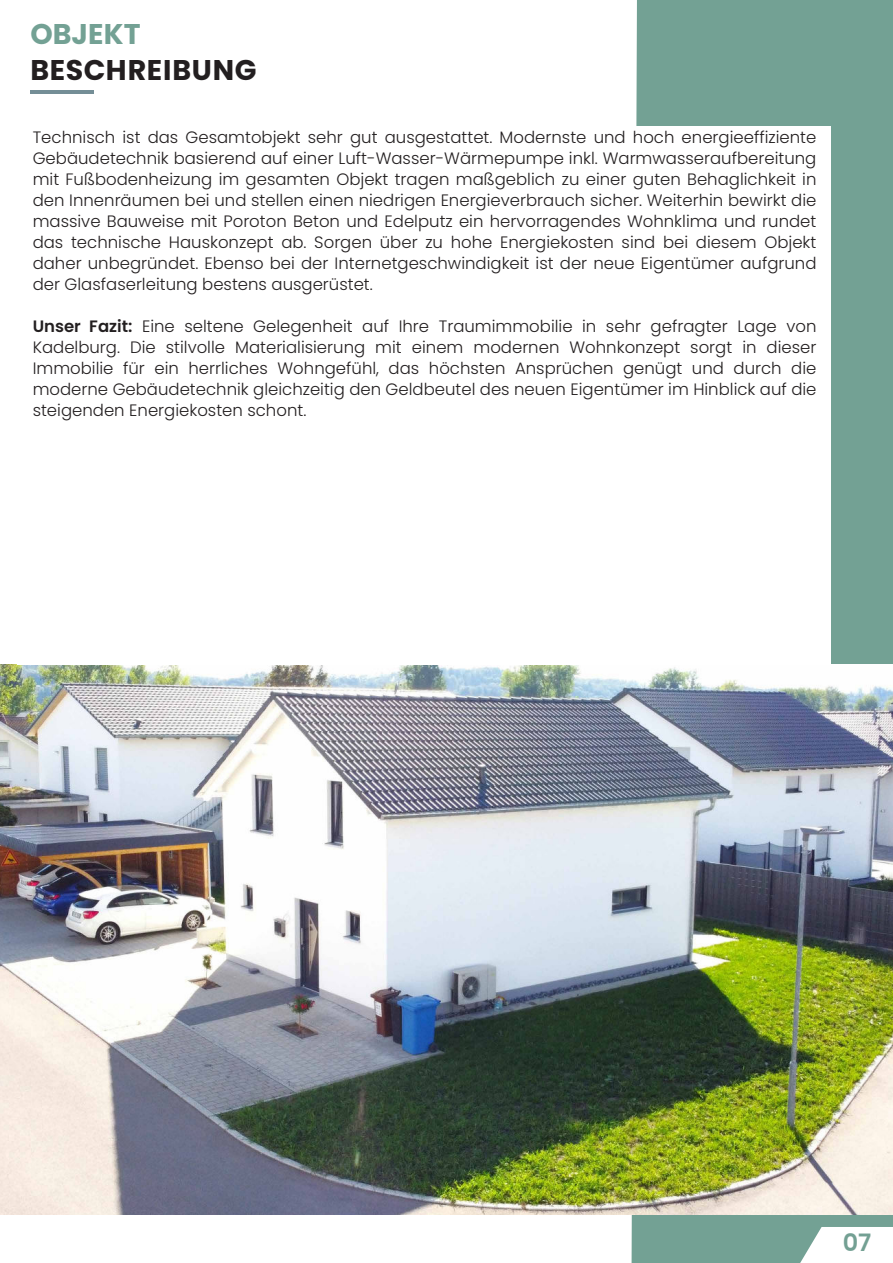
<style>
.page{position:relative;width:893px;height:1263px;background:#fff}
.page>*{position:absolute;margin:0;border:0;box-sizing:border-box;transform-origin:0 0}
.t1{font:700 28.5px "Poppins";letter-spacing:.025em;color:#231f20}
.t2{font:700 28.5px "Poppins";letter-spacing:.005em;color:#73a194}
.t3{font:600 24px "Poppins";color:#73a093}
.t4{font:300 16.5px/21px "Poppins";color:#231f20;text-align:justify}
.s1{font-weight:600}
</style>
<div class="page">
<div style="left:632px;top:0;width:261px;height:1263px;background:#73a194"></div>
<img style="left:0;top:665px;width:893px;height:549px">
<div style="left:18px;top:126px;width:813px;height:539px;background:#fff"></div>
<svg style="left:800px;top:1227px;width:93px;height:36px"></svg>
<hr style="left:30px;top:91px;width:64px;height:3px;background:#748e96">
<h1 class="t2" style="left:30px;top:18px;width:112px">OBJEKT</h1>
<h1 class="t1" style="left:30px;top:54px;width:228px">BESCHREIBUNG</h1>
<p class="t4" style="left:33px;top:127px;width:785px">Technisch ist das Gesamtobjekt sehr gut ausgestattet. Modernste und hoch energieeffiziente Gebäudetechnik basierend auf einer Luft-Wasser-Wärmepumpe inkl. Warmwasseraufbereitung mit Fußbodenheizung im gesamten Objekt tragen maßgeblich zu einer guten Behaglichkeit in den Innenräumen bei und stellen einen niedrigen Energieverbrauch sicher. Weiterhin bewirkt die massive Bauweise mit Poroton Beton und Edelputz ein hervorragendes Wohnklima und rundet das technische Hauskonzept ab. Sorgen über zu hohe Energiekosten sind bei diesem Objekt daher unbegründet. Ebenso bei der Internetgeschwindigkeit ist der neue Eigentümer aufgrund der Glasfaserleitung bestens ausgerüstet.</p>
<p class="t4" style="left:33px;top:316px;width:785px"><span class="s1">Unser Fazit:</span> Eine seltene Gelegenheit auf Ihre Traumimmobilie in sehr gefragter Lage von Kadelburg. Die stilvolle Materialisierung mit einem modernen Wohnkonzept sorgt in dieser Immobilie für ein herrliches Wohngefühl, das höchsten Ansprüchen genügt und durch die moderne Gebäudetechnik gleichzeitig den Geldbeutel des neuen Eigentümer im Hinblick auf die steigenden Energiekosten schont.</p>
<h2 class="t3" style="left:843px;top:1228px;width:30px">07</h2>
</div>
